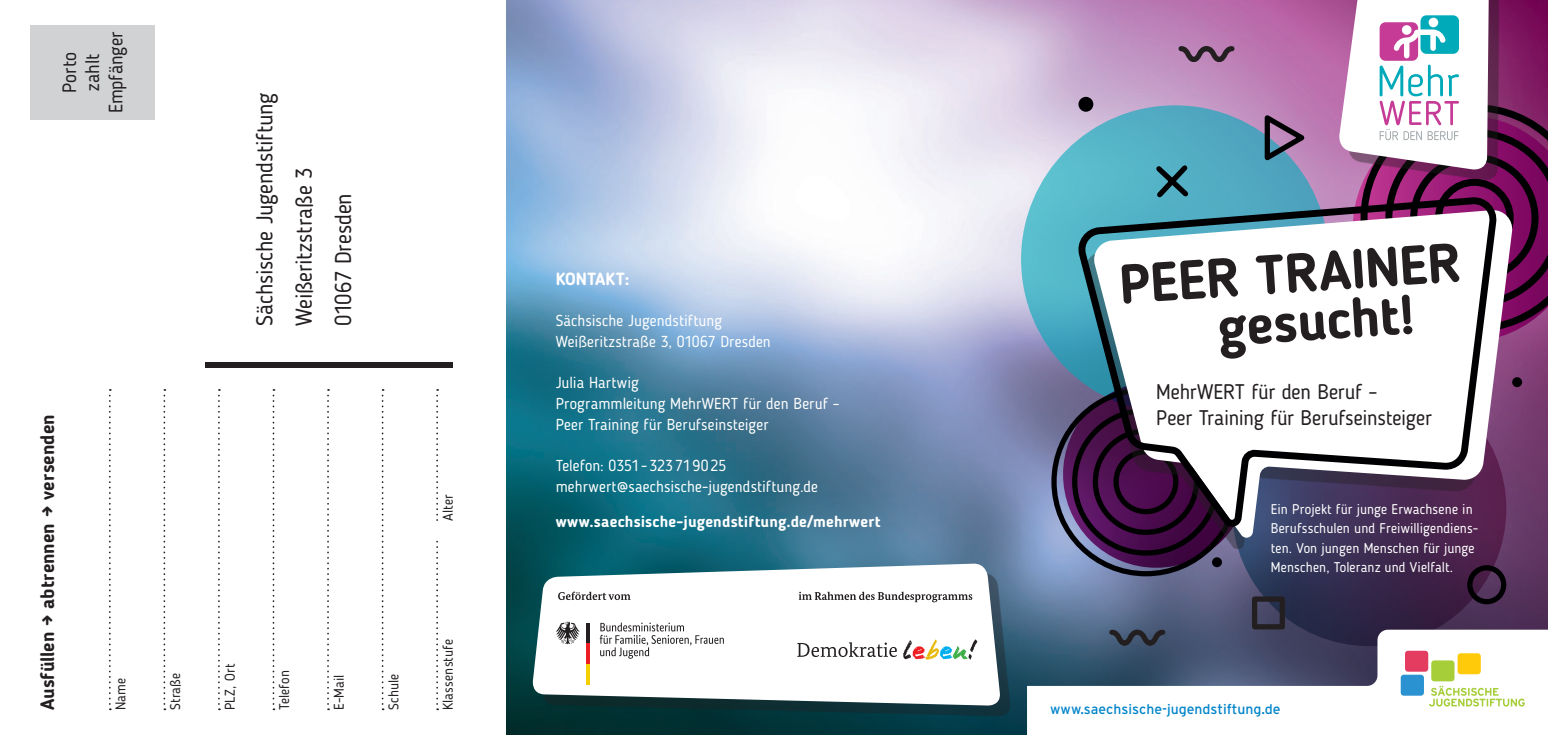
<style>
.page{position:relative;width:1548px;height:735px;background:#fff}
.page>*{position:absolute;margin:0;border:0;box-sizing:border-box;transform-origin:0 0}
.t1{font:700 54.95px/49px "Blogger Sans";color:#231f20}
.t2{font:22.75px/39.4px "Blogger Sans";letter-spacing:-.01em;color:#231f20}
.t3{font:21px/26.2px "Blogger Sans";letter-spacing:-.01em;color:#231f20}
.t4{font:700 19.25px "Blogger Sans";letter-spacing:.005em;color:#231f20}
.t5{font:19.25px/23.1px "Blogger Sans";letter-spacing:-.005em;color:#231f20;text-align:center}
.t6{font:700 17.5px "Blogger Sans";color:#fff}
.t7{font:15.75px/21px "Blogger Sans";letter-spacing:.005em;color:#fff}
.t8{font:700 15.75px "Blogger Sans";letter-spacing:.015em;color:#fff}
.t9{font:14px/19.2px "Blogger Sans";letter-spacing:.005em;color:#fff}
.t10{font:14px "Blogger Sans";letter-spacing:.01em;color:#231f20}
.t11{font:14px "Interstate";color:#0084ca}
</style>
<div class="page">
<img style="left:506px;top:0;width:1042px;height:734px">
<svg style="left:1021px;top:105px;width:308px;height:308px;background:#53b1c5"></svg>
<div style="left:1232px;top:371px;width:274px;height:274px;background:linear-gradient(to right,#233b5a,#481840);border-radius:50%"></div>
<svg style="left:1049px;top:374px;width:209px;height:204px;background:#5e5c82"></svg>
<svg style="left:1151px;top:160px;width:42px;height:32px"></svg>
<svg style="left:1262px;top:109px;width:47px;height:58px;background:#7f6c91"></svg>
<div style="left:1467px;top:565px;width:39px;height:39px;border:5px solid #000002;border-radius:50%"></div>
<div style="left:1078px;top:97px;width:15px;height:15px;background:#000002;border-radius:50%"></div>
<div style="left:1212px;top:557px;width:10px;height:10px;background:#000002;border-radius:50%"></div>
<div style="left:1085px;top:221px;width:418px;height:327px;background:#231f20;opacity:.4"></div>
<svg style="left:1092px;top:342px;width:421px;height:197px;background:#5f3563"></svg>
<svg style="left:1071px;top:192px;width:423px;height:339px"></svg>
<div style="left:1512px;top:377px;width:10px;height:10px;background:#000002;border-radius:50%"></div>
<svg style="left:1027px;top:629px;width:521px;height:105px"></svg>
<div style="left:30px;top:25px;width:124px;height:94px;background:#d1d2d4"></div>
<div style="left:205px;top:361px;width:248px;height:6px;background:#231f20"></div>
<div style="left:1252px;top:596px;width:33px;height:33px;border:5px solid #231f20"></div>
<svg style="left:1106px;top:626px;width:62px;height:22px"></svg>
<svg style="left:1176px;top:43px;width:61px;height:22px"></svg>
<div style="left:543px;top:573px;width:467px;height:142px;background:#231f20;opacity:.4"></div>
<svg style="left:531px;top:563px;width:470px;height:142px"></svg>
<svg style="left:109px;top:389px;width:2px;height:320px"></svg>
<svg style="left:163px;top:389px;width:2px;height:320px"></svg>
<svg style="left:218px;top:389px;width:2px;height:320px"></svg>
<svg style="left:273px;top:389px;width:1px;height:320px"></svg>
<svg style="left:327px;top:389px;width:2px;height:320px"></svg>
<svg style="left:382px;top:389px;width:2px;height:320px"></svg>
<svg style="left:436px;top:389px;width:2px;height:320px"></svg>
<div style="left:432px;top:522px;width:22px;height:16px;background:#fff"></div>
<svg style="left:1400px;top:650px;width:124px;height:56px"></svg>
<hr style="left:586px;top:622px;width:4px;height:21px;background:#231f20">
<hr style="left:586px;top:643px;width:4px;height:20px;background:#ee1d23">
<hr style="left:586px;top:663px;width:4px;height:21px;background:#f4cf02">
<svg style="left:556px;top:621px;width:24px;height:23px"></svg>
<svg style="left:797px;top:642px;width:100px;height:14px"></svg>
<svg style="left:903px;top:639px;width:74px;height:20px"></svg>
<svg style="left:558px;top:591px;width:73px;height:8px"></svg>
<svg style="left:798px;top:591px;width:174px;height:11px"></svg>
<svg style="left:600px;top:622px;width:124px;height:36px"></svg>
<svg style="left:1337px;top:0;width:211px;height:342px"></svg>
<p class="t5" style="left:58px;top:113px;width:83px;rotate:-90deg">Porto zahlt<br>Empfänger</p>
<h2 class="t2" style="left:245px;top:326px;width:235px;rotate:-90deg">Sächsische Jugendstiftung<br>Weißeritzstraße 3<br>01067 Dresden</h2>
<p class="t4" style="left:36px;top:710px;width:297px;rotate:-90deg">Ausfüllen → abtrennen → versenden</p>
<p class="t10" style="left:112px;top:709px;width:34px;rotate:-90deg">Name</p>
<p class="t10" style="left:167px;top:709px;width:39px;rotate:-90deg">Straße</p>
<p class="t10" style="left:221px;top:709px;width:48px;rotate:-90deg">PLZ, Ort</p>
<p class="t10" style="left:276px;top:709px;width:42px;rotate:-90deg">Telefon</p>
<p class="t10" style="left:331px;top:709px;width:37px;rotate:-90deg">E-Mail</p>
<p class="t10" style="left:385px;top:709px;width:38px;rotate:-90deg">Schule</p>
<p class="t10" style="left:440px;top:520px;width:28px;rotate:-90deg">Alter</p>
<p class="t10" style="left:440px;top:709px;width:73px;rotate:-90deg">Klassenstufe</p>
<h1 class="t1" style="left:1212px;top:253px;width:249px;text-indent:-95px;rotate:-4deg">PEER TRAINER gesucht!</h1>
<p class="t6" style="left:556px;top:268px;width:75px">KONTAKT:</p>
<p class="t7" style="left:556px;top:309px;width:217px">Sächsische Jugendstiftung<br>Weißeritzstraße 3, 01067 Dresden</p>
<p class="t7" style="left:556px;top:371px;width:285px">Julia Hartwig<br>Programmleitung MehrWERT für den Beruf –<br>Peer Training für Berufseinsteiger</p>
<p class="t7" style="left:556px;top:454px;width:264px">Telefon: 0351-323 7190 25 mehrwert@saechsische-jugendstiftung.de</p>
<p class="t8" style="left:556px;top:511px;width:326px">www.saechsische-jugendstiftung.de/mehrwert</p>
<p class="t9" style="left:1271px;top:499px;width:209px">Ein Projekt für junge Erwachsene in Berufsschulen und Freiwilligendiens&shy;ten. Von jungen Menschen für junge Menschen, Toleranz und Vielfalt.</p>
<h3 class="t3" style="left:1156px;top:378px;width:277px">MehrWERT für den Beruf –<br>Peer Training für Berufseinsteiger</h3>
<p class="t11" style="left:1050px;top:700px;width:232px">www.saechsische-jugendstiftung.de</p>
</div>
